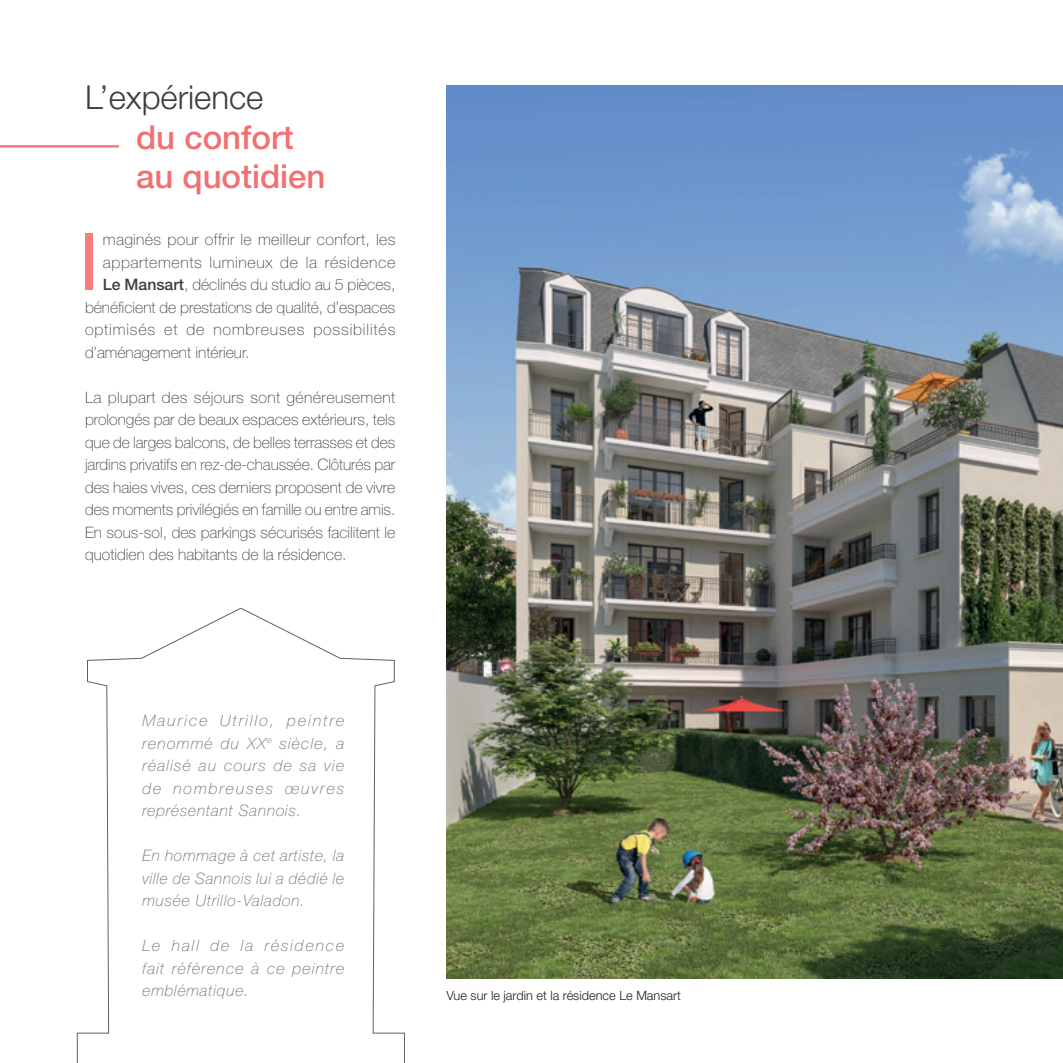
<style>
.page{position:relative;width:1063px;height:1063px;background:#fff}
.page>*{position:absolute;margin:0;border:0;box-sizing:border-box;transform-origin:0 0}
.t1{font:78.75px "Helvetica Neue LT Std";color:#f37e7d}
.t2{font:500 33px/39.6px "Helvetica Neue LT Std";color:#f26f72}
.t3{font:300 33px "Helvetica Neue LT Std";color:#3e3e3f}
.t4{font:100 15.75px/22.5px "Helvetica Neue LT Std";color:#3e3e3f;text-align:justify}
.t5{font:italic 100 15.75px/22.5px "Helvetica Neue LT Std";letter-spacing:.05em;color:#666e76;text-align:justify}
.t6{font:100 15.75px "Helvetica Neue LT Std";letter-spacing:.02em;color:#3e3e3f}
.t7{font:100 15.75px "Helvetica Neue LT Std";letter-spacing:.05em;color:#3e3e3f}
.t8{font:100 15.75px "Helvetica Neue LT Std";letter-spacing:.04em;color:#3e3e3f}
.t9{font:300 12.75px "Helvetica Neue LT Std";color:#231f20}
.s1{font-weight:500}
</style>
<div class="page">
<img style="left:446px;top:85px;width:617px;height:893px">
<svg style="left:77px;top:608px;width:163px;height:455px"></svg>
<svg style="left:240px;top:608px;width:165px;height:455px"></svg>
<hr style="left:0;top:145px;width:119px;height:3px;background:#f26f72">
<h2 class="t3" style="left:85px;top:77px;width:180px">L’expérience</h2>
<h2 class="t2" style="left:136px;top:117px;width:191px">du confort au quotidien</h2>
<h1 class="t1" style="left:79px;top:215px;width:22px">I</h1>
<p class="t6" style="left:103px;top:230px;width:294px">maginés pour offrir le meilleur confort, les</p>
<p class="t8" style="left:103px;top:253px;width:294px">appartements lumineux de la résidence</p>
<p class="t4" style="left:103px;top:273px;width:294px"><span class="s1">Le Mansart</span>, déclinés du studio au 5 pièces,</p>
<p class="t4" style="left:85px;top:296px;width:312px">bénéficient de prestations de qualité, d’espaces</p>
<p class="t7" style="left:85px;top:320px;width:312px">optimisés et de nombreuses possibilités</p>
<p class="t4" style="left:85px;top:341px;width:166px">d’aménagement intérieur.</p>
<p class="t4" style="left:85px;top:386px;width:312px">La plupart des séjours sont généreusement prolongés par de beaux espaces extérieurs, tels que de larges balcons, de belles terrasses et des jardins privatifs en rez-de-chaussée. Clôturés par des haies vives, ces derniers proposent de vivre des moments privilégiés en famille ou entre amis.<br>En sous-sol, des parkings sécurisés facilitent le quotidien des habitants de la résidence.</p>
<p class="t5" style="left:142px;top:709px;width:204px">Maurice Utrillo, peintre renommé du XX<sup>e</sup> siècle, a réalisé au cours de sa vie de nombreuses œuvres représentant Sannois.</p>
<p class="t5" style="left:142px;top:844px;width:204px">En hommage à cet artiste, la ville de Sannois lui a dédié le musée Utrillo-Valadon.</p>
<p class="t5" style="left:142px;top:934px;width:203px">Le hall de la résidence fait référence à ce peintre emblématique.</p>
<p class="t9" style="left:446px;top:987px;width:236px">Vue sur le jardin et la résidence Le Mansart</p>
</div>
